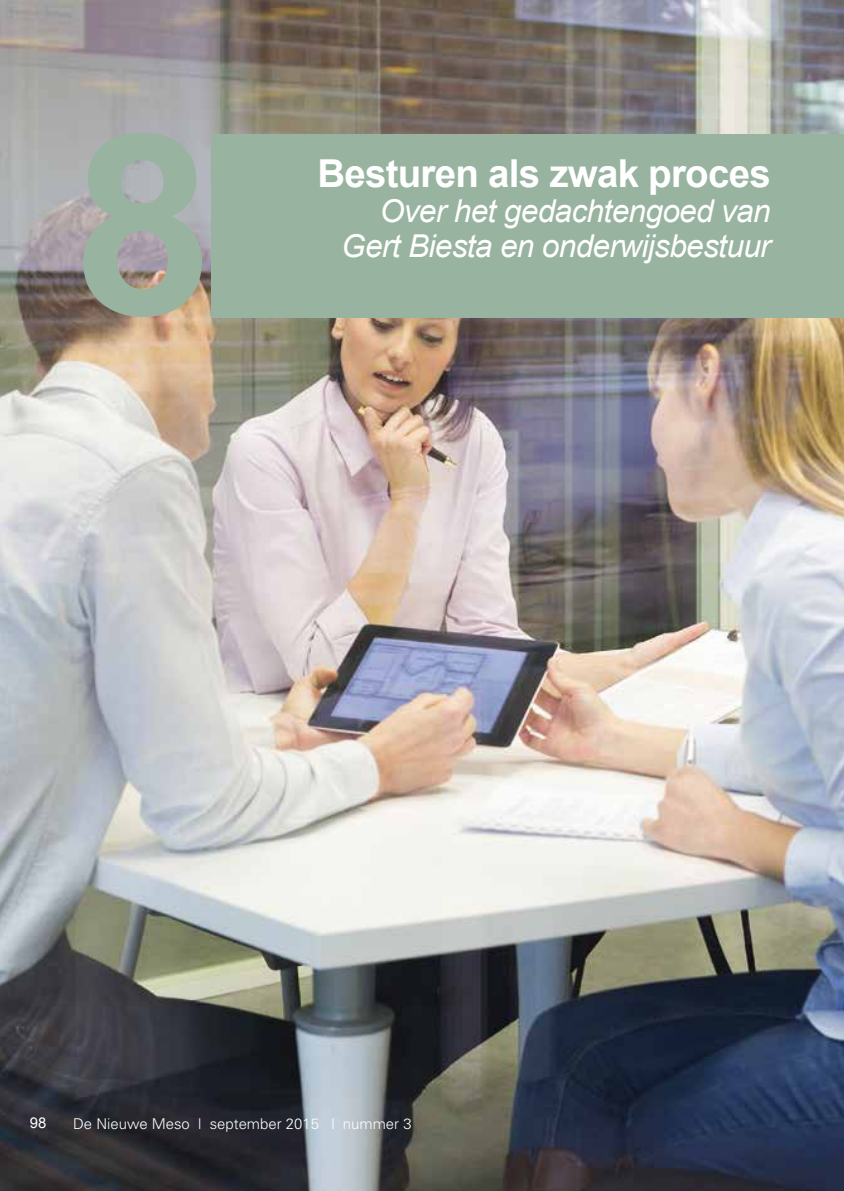
<style>
.page{position:relative;width:844px;height:1191px;background:#fff}
.page>*{position:absolute;margin:0;border:0;box-sizing:border-box;transform-origin:0 0}
.t1{font:700 252px "Arial";color:#98b39f}
.t2{font:700 38.5px "Arial";letter-spacing:-.02em;color:#fff}
.t3{font:italic 31.5px "Arial";letter-spacing:-.02em;color:#fff}
.t4{font:300 14.88px "Univers";color:#fff}
.t5{font:14.88px "Arial";color:#fff}
</style>
<div class="page">
<img style="left:0;top:0;width:843px;height:1191px">
<div style="left:212px;top:134px;width:631px;height:183px;background:#98b39f"></div>
<h1 class="t1" style="left:73px;top:59px;width:142px">8</h1>
<p class="t2" style="left:317px;top:148px;width:455px">Besturen als zwak proces</p>
<p class="t3" style="left:380px;top:190px;width:392px">Over het gedachtengoed van</p>
<p class="t3" style="left:341px;top:225px;width:431px">Gert Biesta en onderwijsbestuur</p>
<p class="t5" style="left:30px;top:1113px;width:18px">98</p>
<p class="t4" style="left:73px;top:1114px;width:340px">De Nieuwe Meso | september 2015 | nummer 3</p>
</div>
